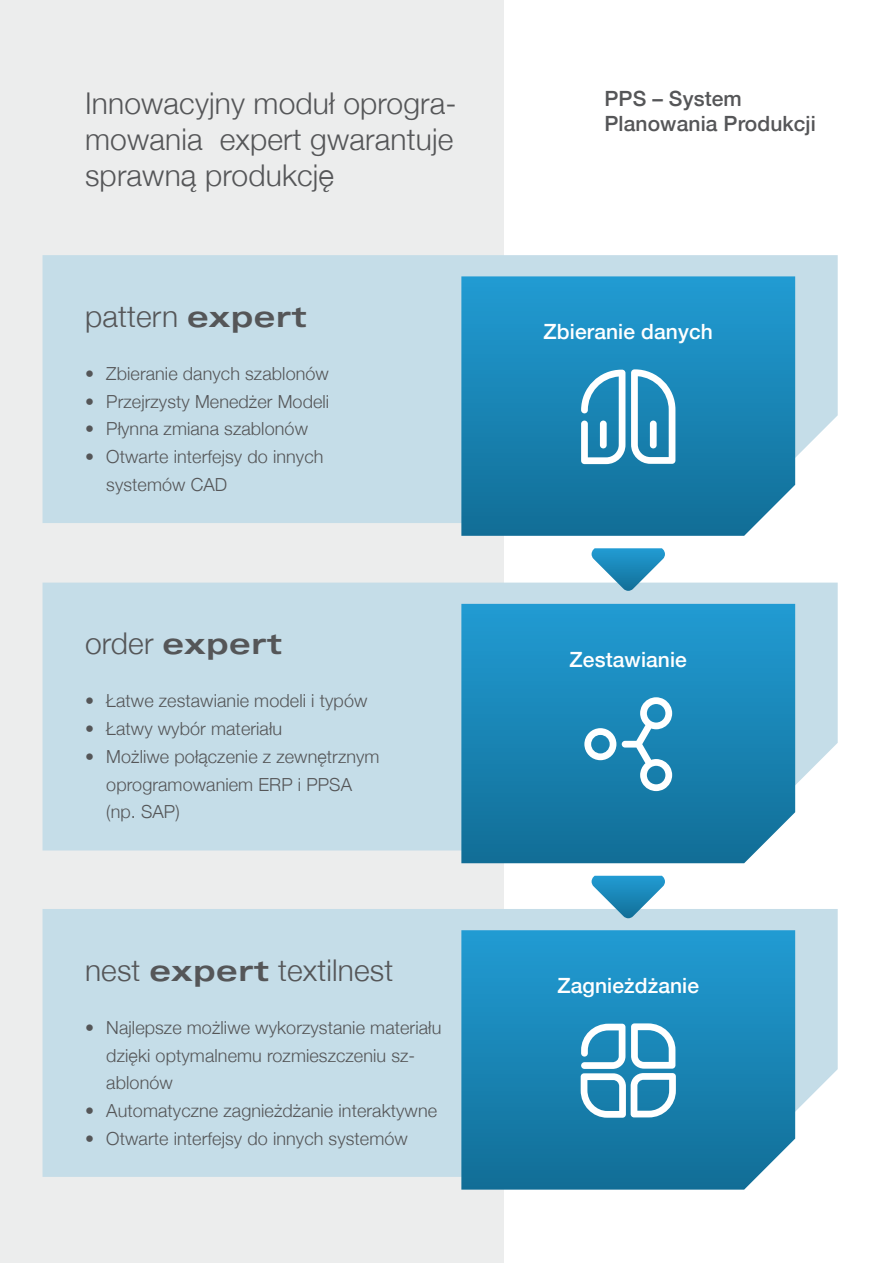
<style>
.page{position:relative;width:893px;height:1263px;background:#fff}
.page>*{position:absolute;margin:0;border:0;box-sizing:border-box;transform-origin:0 0}
.t1{font:300 30px/36px "Helvetica Neue";letter-spacing:.005em;color:#555658;text-align:justify}
.t2{font:700 expanded 30px "Univers";letter-spacing:.005em;color:#555658}
.t3{font:500 21px "Helvetica Neue";letter-spacing:.005em;color:#fff}
.t4{font:500 21px/25.2px "Helvetica Neue";letter-spacing:.005em;color:#555658}
.t5{font:300 18px/27.8px "Helvetica Neue";letter-spacing:.005em;color:#555658}
.s1{font-family:"Univers";font-weight:700;font-stretch:expanded}
.s2{font-family:"Helvetica Neue";font-weight:300;font-stretch:normal}
</style>
<div class="page">
<div style="left:0;top:0;width:504px;height:1263px;background:#eceded"></div>
<div style="left:43px;top:583px;width:795px;height:267px;background:#c5dde8"></div>
<div style="left:43px;top:909px;width:795px;height:268px;background:#c5dde8"></div>
<div style="left:43px;top:255px;width:795px;height:268px;background:#c5dde8"></div>
<svg style="left:461px;top:276px;width:334px;height:260px;background:#1e87b6"></svg>
<svg style="left:461px;top:604px;width:334px;height:259px;background:#1d87b6"></svg>
<svg style="left:461px;top:930px;width:334px;height:259px;background:#1d87b6"></svg>
<svg style="left:592px;top:548px;width:73px;height:43px"></svg>
<svg style="left:592px;top:876px;width:73px;height:42px"></svg>
<svg style="left:584px;top:697px;width:88px;height:94px"></svg>
<svg style="left:581px;top:370px;width:44px;height:94px"></svg>
<svg style="left:631px;top:369px;width:44px;height:95px"></svg>
<div style="left:650px;top:420px;width:7px;height:28px;background:#fff;border-radius:3px"></div>
<div style="left:600px;top:420px;width:7px;height:28px;background:#fff;border-radius:3px"></div>
<svg style="left:581px;top:1023px;width:95px;height:95px"></svg>
<h1 class="t1" style="left:85px;top:83px;width:373px">Innowacyjny moduł oprogra&shy;mowania expert gwarantuje sprawną produkcję</h1>
<h1 class="t1" style="left:85px;top:296px;width:224px">pattern <span class="s1">expert</span></h1>
<p class="t5" style="left:85px;top:358px;width:245px">• Zbieranie danych szablonów</p>
<p class="t5" style="left:85px;top:386px;width:246px">• Przejrzysty Menedżer Modeli</p>
<p class="t5" style="left:85px;top:414px;width:224px">• Płynna zmiana szablonów</p>
<p class="t5" style="left:106px;top:442px;width:219px;text-indent:-21px">• Otwarte interfejsy do innych systemów CAD</p>
<h1 class="t2" style="left:85px;top:626px;width:199px"><span class="s2">order</span> expert</h1>
<p class="t5" style="left:85px;top:686px;width:284px">• Łatwe zestawianie modeli i typów</p>
<p class="t5" style="left:85px;top:713px;width:199px">• Łatwy wybór materiału</p>
<p class="t5" style="left:106px;top:741px;width:275px;text-indent:-21px">• Możliwe połączenie z zewnętrznym oprogramowaniem ERP i PPSA (np. SAP)</p>
<h1 class="t1" style="left:85px;top:950px;width:310px">nest <span class="s1">expert</span> textilnest</h1>
<p class="t5" style="left:106px;top:1012px;width:336px;text-indent:-21px">• Najlepsze możliwe wykorzystanie materiału dzięki optymalnemu rozmieszczeniu sz&shy;ablonów</p>
<p class="t5" style="left:85px;top:1095px;width:354px">• Automatyczne zagnieżdżanie interaktywne</p>
<p class="t5" style="left:85px;top:1123px;width:324px">• Otwarte interfejsy do innych systemów</p>
<p class="t4" style="left:604px;top:84px;width:213px">PPS – System<br>Planowania Produkcji</p>
<p class="t3" style="left:544px;top:315px;width:171px">Zbieranie danych</p>
<p class="t3" style="left:570px;top:642px;width:119px">Zestawianie</p>
<p class="t3" style="left:557px;top:969px;width:143px">Zagnieżdżanie</p>
</div>
